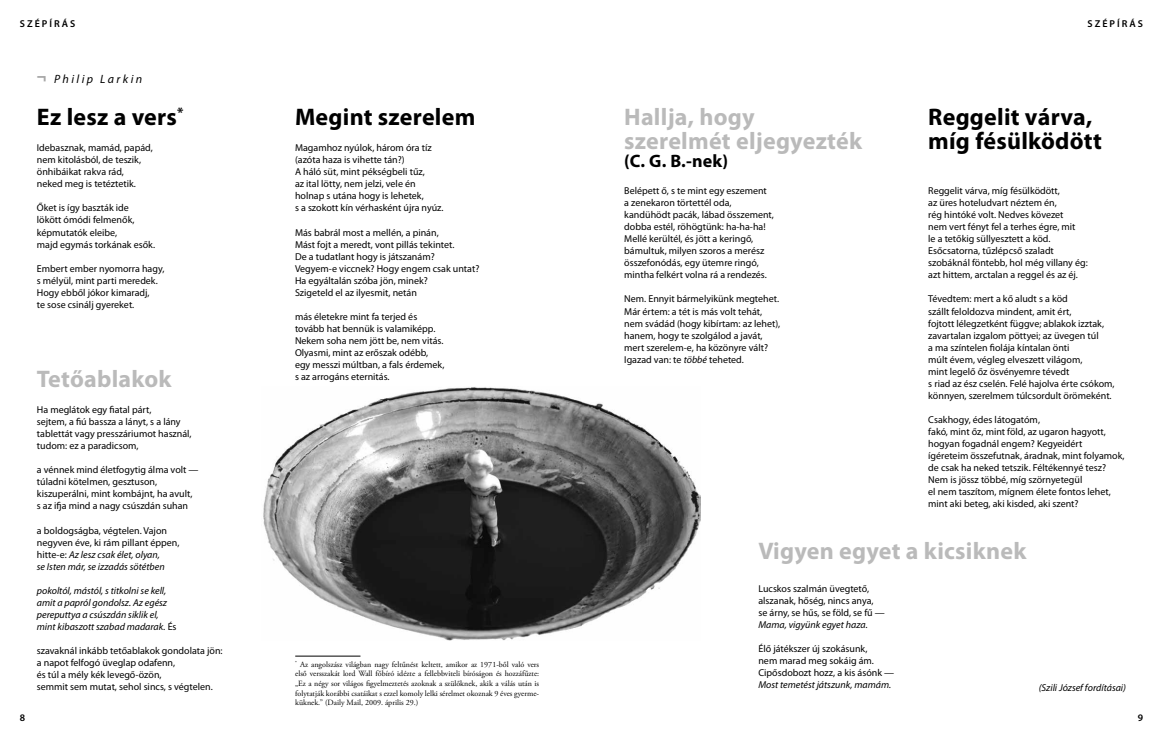
<style>
.page{position:relative;width:1163px;height:738px;background:#fff}
.page>*{position:absolute;margin:0;border:0;box-sizing:border-box;transform-origin:0 0}
.t1{font:700 24px/24px "Myriad Pro";letter-spacing:.01em;color:#bababa}
.t2{font:700 24px/24px "Myriad Pro";letter-spacing:.01em;color:#000}
.t3{font:700 18px "Myriad Pro";color:#000}
.t4{font:italic 12px "Myriad Pro";letter-spacing:.2em;color:#000}
.t5{font:10px/12px "Myriad Pro";color:#000}
.t6{font:italic 10px/12px "Myriad Pro";color:#000}
.t7{font:600 10px "Myriad Pro";letter-spacing:.2em;color:#000}
.t8{font:8px/9.6px "Adobe Garamond Pro";color:#000;text-align:justify}
.s1{font-weight:900;font-style:normal;font-size:16px;color:#a6a6a6}
.s2{font-style:italic}
.s3{font-style:normal}
</style>
<div class="page">
<img style="left:263px;top:387px;width:437px;height:253px">
<hr style="left:295px;top:655px;width:65px;height:1px;background:#000">
<p class="t7" style="left:20px;top:18px;width:57px">SZÉPÍRÁS</p>
<p class="t7" style="left:1087px;top:18px;width:57px">SZÉPÍRÁS</p>
<p class="t4" style="left:37px;top:71px;width:107px"><span class="s1">¬</span> Philip Larkin</p>
<h1 class="t2" style="left:37px;top:104px;width:148px">Ez lesz a vers<sup>*</sup></h1>
<p class="t5" style="left:37px;top:142px;width:117px">Idebasznak, mamád, papád, nem kitolásból, de teszik, önhibáikat rakva rád,<br>neked meg is tetéztetik.</p>
<p class="t5" style="left:37px;top:202px;width:120px">Őket is így baszták ide lökött ómódi felmenők, képmutatók eleibe,<br>majd egymás torkának esők.</p>
<p class="t5" style="left:37px;top:262px;width:129px">Embert ember nyomorra hagy, s mélyül, mint parti meredek.<br>Hogy ebből jókor kimaradj,<br>te sose csinálj gyereket.</p>
<h1 class="t1" style="left:37px;top:366px;width:136px">Tetőablakok</h1>
<p class="t5" style="left:37px;top:403px;width:156px">Ha meglátok egy fiatal párt,<br>sejtem, a fiú bassza a lányt, s a lány tablettát vagy presszáriumot használ, tudom: ez a paradicsom,</p>
<p class="t5" style="left:37px;top:463px;width:163px">a vénnek mind életfogytig álma volt — túladni kötelmen, gesztuson, kiszuperálni, mint kombájnt, ha avult, s az ifja mind a nagy csúszdán suhan</p>
<p class="t5" style="left:37px;top:523px;width:144px">a boldogságba, végtelen. Vajon negyven éve, ki rám pillant éppen, hitte-e: <span class="s2">Az lesz csak élet, olyan,<br>se Isten már, se izzadás sötétben</span></p>
<p class="t6" style="left:37px;top:583px;width:141px">pokoltól, mástól, s titkolni se kell, amit a papról gondolsz. Az egész pereputtya a csúszdán siklik el, mint kibaszott szabad madarak. <span class="s3">És</span></p>
<p class="t5" style="left:37px;top:643px;width:187px">szavaknál inkább tetőablakok gondolata jön: a napot felfogó üveglap odafenn,<br>és túl a mély kék levegő-özön,<br>semmit sem mutat, sehol sincs, s végtelen.</p>
<h1 class="t2" style="left:295px;top:104px;width:182px">Megint szerelem</h1>
<p class="t5" style="left:295px;top:142px;width:150px">Magamhoz nyúlok, három óra tíz (azóta haza is vihette tán?)<br>A háló süt, mint pékségbeli tűz,<br>az ital lötty, nem jelzi, vele én holnap s utána hogy is lehetek,<br>s a szokott kín vérhasként újra nyúz.</p>
<p class="t5" style="left:295px;top:226px;width:186px">Más babrál most a mellén, a pinán,<br>Mást fojt a meredt, vont pillás tekintet.<br>De a tudatlant hogy is játszanám?<br>Vegyem-e viccnek? Hogy engem csak untat?<br>Ha egyáltalán szóba jön, minek?<br>Szigeteld el az ilyesmit, netán</p>
<p class="t5" style="left:295px;top:310px;width:151px">más életekre mint fa terjed és tovább hat bennük is valamiképp.<br>Nekem soha nem jött be, nem vitás.<br>Olyasmi, mint az erőszak odébb, egy messzi múltban, a fals érdemek, s az arrogáns eternitás.</p>
<p class="t8" style="left:295px;top:659px;width:245px"><sup>*</sup> Az angolszász világban nagy feltűnést keltett, amikor az 1971-ből való vers első versszakát lord Wall főbíró idézte a fellebbviteli bíróságon és hozzáfűzte: „Ez a négy sor világos figyelmeztetés azoknak a szülőknek, akik a válás után is folytatják korábbi csatáikat s ezzel komoly lelki sérelmet okoznak 9 éves gyerme&shy;küknek.” (Daily Mail, 2009. április 29.)</p>
<h1 class="t1" style="left:624px;top:104px;width:239px">Hallja, hogy szerelmét eljegyezték</h1>
<h2 class="t3" style="left:624px;top:149px;width:105px">(C. G. B.-nek)</h2>
<p class="t5" style="left:624px;top:185px;width:151px">Belépett ő, s te mint egy eszement a zenekaron törtettél oda, kandühödt pacák, lábad összement, dobba estél, röhögtünk: ha-ha-ha!<br>Mellé kerültél, és jött a keringő, bámultuk, milyen szoros a merész összefonódás, egy ütemre ringó, mintha felkért volna rá a rendezés.</p>
<p class="t5" style="left:624px;top:293px;width:157px">Nem. Ennyit bármelyikünk megtehet.<br>Már értem: a tét is más volt tehát, nem svádád (hogy kibírtam: az lehet), hanem, hogy te szolgálod a javát, mert szerelem-e, ha közönyre vált?<br>Igazad van: te <span class="s2">többé</span> teheted.</p>
<h1 class="t2" style="left:928px;top:104px;width:175px">Reggelit várva, míg fésülködött</h1>
<p class="t5" style="left:928px;top:185px;width:161px">Reggelit várva, míg fésülködött,<br>az üres hoteludvart néztem én,<br>rég hintóké volt. Nedves kövezet<br>nem vert fényt fel a terhes égre, mit<br>le a tetőkig süllyesztett a köd.<br>Esőcsatorna, tűzlépcső szaladt szobáknál föntebb, hol még villany ég: azt hittem, arctalan a reggel és az éj.</p>
<p class="t5" style="left:928px;top:293px;width:188px">Tévedtem: mert a kő aludt s a köd<br>szállt feloldozva mindent, amit ért,<br>fojtott lélegzetként függve; ablakok izztak, zavartalan izgalom pöttyei; az üvegen túl<br>a ma színtelen fiolája kíntalan önti<br>múlt évem, végleg elveszett világom,<br>mint legelő őz ösvényemre tévedt<br>s riad az ész cselén. Felé hajolva érte csókom, könnyen, szerelmem túlcsordult örömeként.</p>
<p class="t5" style="left:928px;top:413px;width:198px">Csakhogy, édes látogatóm,<br>fakó, mint őz, mint föld, az ugaron hagyott, hogyan fogadnál engem? Kegyeidért ígéreteim összefutnak, áradnak, mint folyamok, de csak ha neked tetszik. Féltékennyé tesz?<br>Nem is jössz többé, míg szörnyetegül<br>el nem taszítom, mígnem élete fontos lehet, mint aki beteg, aki kisded, aki szent?</p>
<h1 class="t1" style="left:758px;top:537px;width:269px">Vigyen egyet a kicsiknek</h1>
<p class="t5" style="left:758px;top:582px;width:128px">Lucskos szalmán üvegtető, alszanak, hőség, nincs anya, se árny, se hűs, se föld, se fű —</p>
<p class="t6" style="left:758px;top:618px;width:111px">Mama, vigyünk egyet haza.</p>
<p class="t5" style="left:758px;top:642px;width:137px">Élő játékszer új szokásunk,<br>nem marad meg sokáig ám.<br>Cipősdobozt hozz, a kis ásónk —</p>
<p class="t6" style="left:758px;top:678px;width:134px">Most temetést játszunk, mamám.</p>
<p class="t6" style="left:1038px;top:680px;width:89px">(Szili József fordításai)</p>
<p class="t7" style="left:20px;top:711px;width:7px">8</p>
<p class="t7" style="left:1137px;top:711px;width:7px">9</p>
</div>
